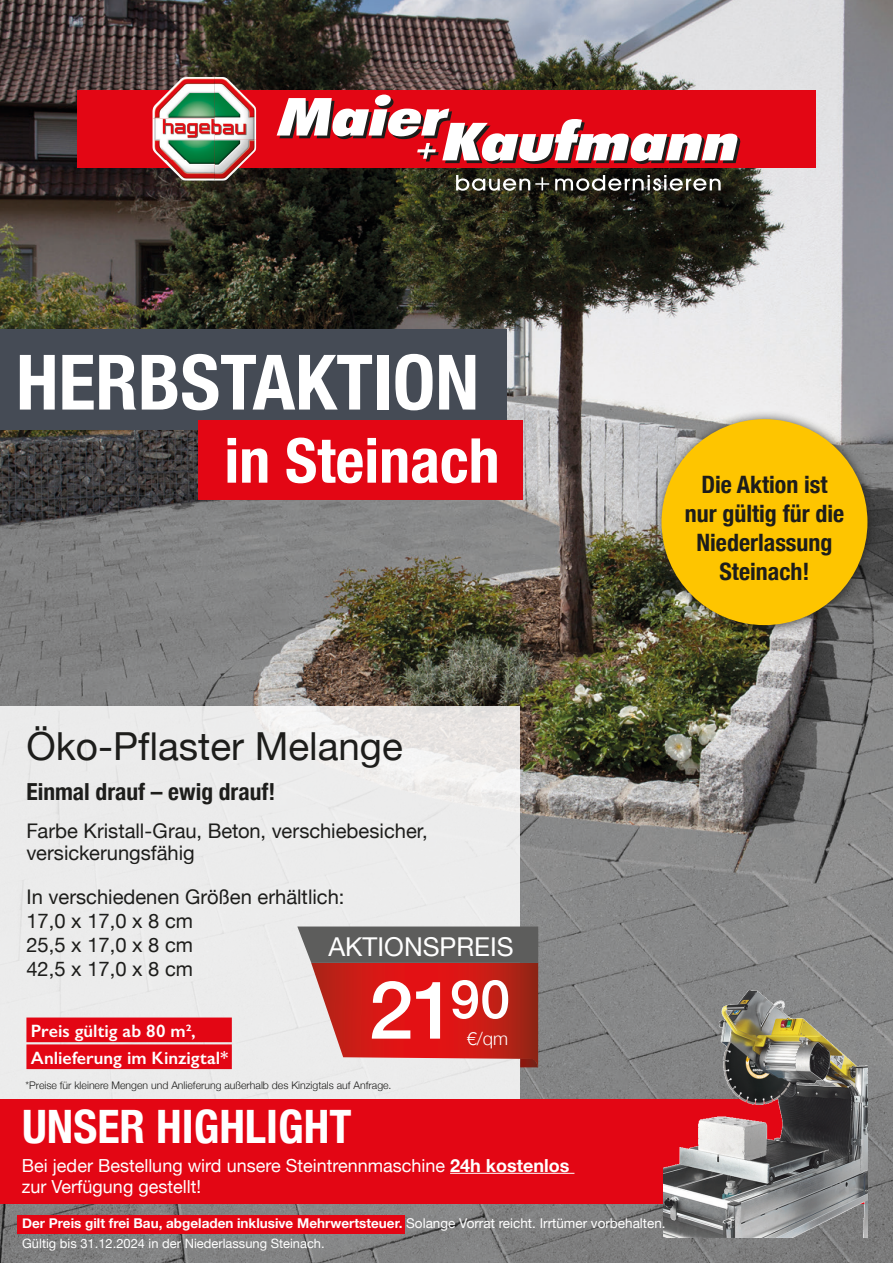
<style>
.page{position:relative;width:893px;height:1263px;background:#fff}
.page>*{position:absolute;margin:0;border:0;box-sizing:border-box;transform-origin:0 0}
.t1{font:500 80.7px "Helvetica Neue";color:#fff}
.t2{font:700 condensed 76.5px "Helvetica Neue";color:#fff}
.t3{font:700 condensed 61.95px "Helvetica Neue";color:#fff}
.t4{font:700 condensed 46.05px "Helvetica Neue";color:#fff}
.Text{font:38.7px "Helvetica Neue";color:#1d1d1b}
.t5{font:25.95px "Helvetica Neue";color:#fff}
.t6{font:700 condensed 24px/28.8px "Helvetica Neue";color:#1d1d1b;text-align:center}
.Text-2{font:700 condensed 23.55px "Helvetica Neue";color:#1d1d1b}
.Text-3{font:20.1px/22.5px "Helvetica Neue";color:#1d1d1b}
.t7{font:18px "Helvetica Neue";color:#fff}
.hinweis_kostenlose_lieferung{font:600 18px "Gill Sans";letter-spacing:.005em;color:#fff}
.t8{font:300 18px "Helvetica Neue";color:#fff}
.t9{font:700 13.5px "Helvetica Neue";color:#fff}
.t10{font:12.9px "Helvetica Neue";color:#fff}
.t11{font:300 10.5px "Helvetica Neue";color:#1d1d1b}
.s1{font-weight:700}
.s2{font-weight:400}
</style>
<div class="page">
<img style="left:0;top:0;width:893px;height:1263px">
<div style="left:77px;top:90px;width:739px;height:78px;background:#e30614"></div>
<svg style="left:277px;top:95px;width:464px;height:69px"></svg>
<svg style="left:456px;top:175px;width:93px;height:16px"></svg>
<svg style="left:555px;top:175px;width:166px;height:16px"></svg>
<img style="left:162px;top:77px;width:25px;height:20px">
<img style="left:215px;top:77px;width:41px;height:104px">
<img style="left:153px;top:118px;width:62px;height:42px">
<img style="left:162px;top:160px;width:53px;height:21px">
<div style="left:0;top:329px;width:506px;height:100px;background:#454b55"></div>
<div style="left:199px;top:420px;width:324px;height:79px;background:#e30614"></div>
<div style="left:652px;top:410px;width:227px;height:226px;background:#1d1d1b;opacity:.75"></div>
<div style="left:661px;top:419px;width:206px;height:206px;background:#fec500;border-radius:50%"></div>
<div style="left:0;top:707px;width:520px;height:392px;background:#ececec"></div>
<div style="left:26px;top:1017px;width:206px;height:25px;background:#e30614"></div>
<div style="left:26px;top:1044px;width:206px;height:25px;background:#e30614"></div>
<div style="left:0;top:1099px;width:867px;height:104px;background:#e30614"></div>
<img style="left:664px;top:965px;width:204px;height:272px">
<div style="left:17px;top:1215px;width:388px;height:18px;background:#e30614"></div>
<hr style="left:450px;top:1173px;width:124px;height:1px;background:#fff">
<svg style="left:297px;top:926px;width:241px;height:141px"></svg>
<p class="t2" style="left:16px;top:319px;width:465px">HERBSTAKTION</p>
<p class="t3" style="left:224px;top:409px;width:277px">in Steinach</p>
<p class="t6" style="left:701px;top:469px;width:128px">Die Aktion ist</p>
<p class="t6" style="left:685px;top:497px;width:161px">nur gültig für die<br>Niederlassung<br>Steinach!</p>
<p class="Text" style="left:26px;top:718px;width:378px">Öko-Pflaster Melange</p>
<p class="Text-2" style="left:26px;top:772px;width:250px">Einmal drauf – ewig drauf!</p>
<p class="Text-3" style="left:26px;top:820px;width:403px">Farbe Kristall-Grau, Beton, verschiebesicher, versickerungsfähig</p>
<p class="Text-3" style="left:26px;top:886px;width:320px">In verschiedenen Größen erhältlich:</p>
<p class="Text-3" style="left:26px;top:910px;width:168px">17,0 x 17,0 x 8 cm</p>
<p class="Text-3" style="left:26px;top:935px;width:168px">25,5 x 17,0 x 8 cm</p>
<p class="Text-3" style="left:26px;top:959px;width:168px">42,5 x 17,0 x 8 cm</p>
<p class="t5" style="left:328px;top:928px;width:187px">AKTIONSPREIS</p>
<p class="t1" style="left:369px;top:945px;width:143px">21<sup>90</sup></p>
<p class="hinweis_kostenlose_lieferung" style="left:31px;top:1019px;width:166px">Preis gültig ab 80 m²,</p>
<p class="hinweis_kostenlose_lieferung" style="left:31px;top:1046px;width:199px">Anlieferung im Kinzigtal*</p>
<p class="t8" style="left:467px;top:1024px;width:43px">€/qm</p>
<p class="t11" style="left:26px;top:1077px;width:367px">*Preise für kleinere Mengen und Anlieferung außerhalb des Kinzigtals auf Anfrage.</p>
<p class="t4" style="left:22px;top:1088px;width:331px">UNSER HIGHLIGHT</p>
<p class="t7" style="left:22px;top:1152px;width:549px">Bei jeder Bestellung wird unsere Steintrennmaschine <span class="s1">24h kostenlos</span></p>
<p class="t7" style="left:22px;top:1174px;width:180px">zur Verfügung gestellt!</p>
<p class="t9" style="left:22px;top:1213px;width:645px">Der Preis gilt frei Bau, abgeladen inklusive Mehrwertsteuer. <span class="s2">Solange Vorrat reicht. Irrtümer vorbehalten.</span></p>
<p class="t10" style="left:22px;top:1234px;width:304px">Gültig bis 31.12.2024 in der Niederlassung Steinach.</p>
</div>
